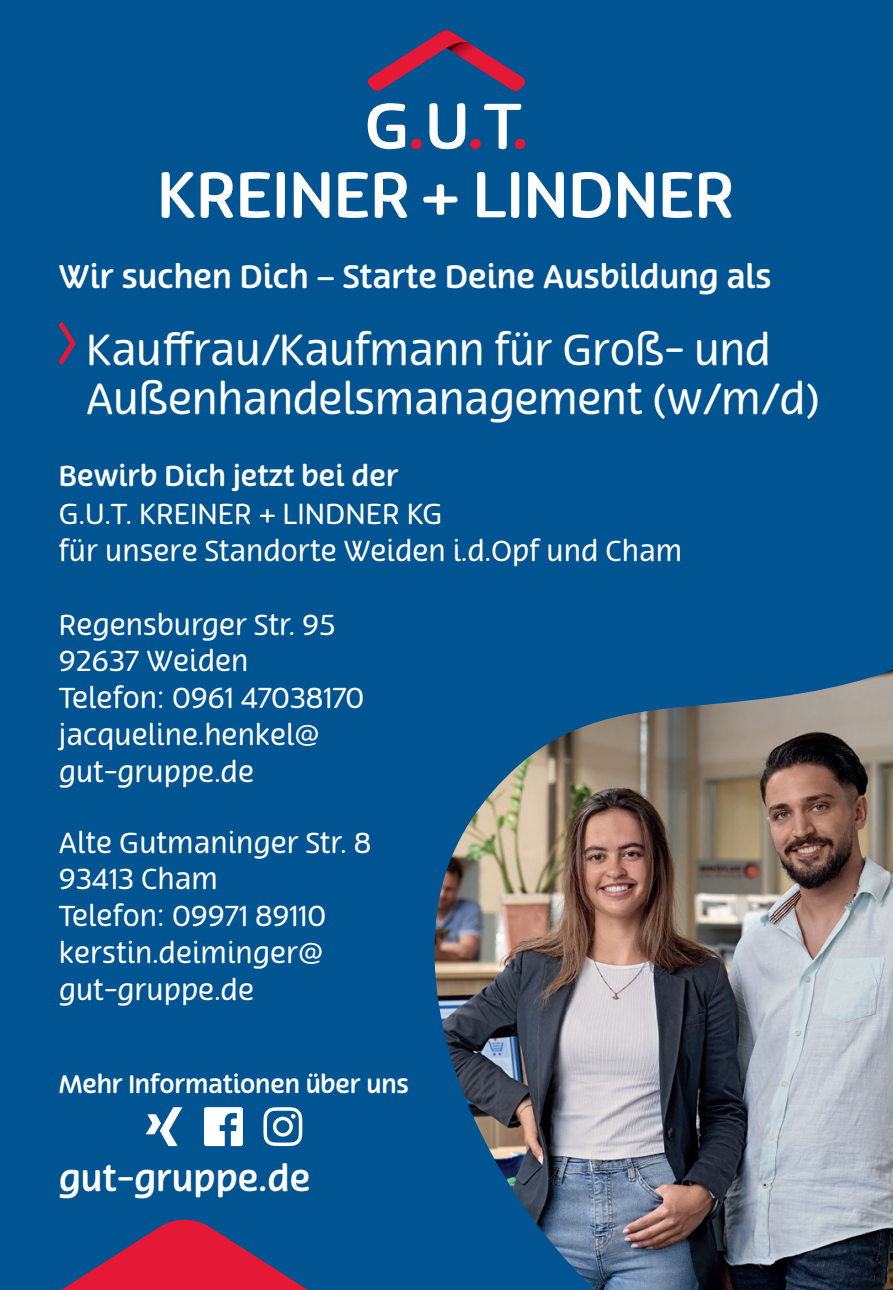
<style>
.page{position:relative;width:893px;height:1290px;background:#005492}
.page>*{position:absolute;margin:0;border:0;box-sizing:border-box;transform-origin:0 0}
.t1{font:42px/49px "GUT";letter-spacing:-.01em;color:#fff}
.t2{font:500 35px "Terfens";color:#fff}
.t3{font:500 31.5px "GUT";color:#fff}
.t4{font:28px/36.8px "GUT";color:#fff}
.t5{font:500 28px "GUT";color:#fff}
.t6{font:500 24.5px "GUT";letter-spacing:-.01em;color:#fff}
</style>
<div class="page">
<img style="left:434px;top:670px;width:459px;height:620px">
<svg style="left:61px;top:1220px;width:247px;height:70px"></svg>
<svg style="left:58px;top:322px;width:18px;height:43px"></svg>
<svg style="left:146px;top:1107px;width:36px;height:39px"></svg>
<svg style="left:263px;top:1107px;width:39px;height:39px"></svg>
<svg style="left:204px;top:1107px;width:39px;height:39px"></svg>
<div style="left:411px;top:139px;width:11px;height:10px;background:#e51836;border-radius:50%"></div>
<div style="left:470px;top:139px;width:11px;height:10px;background:#e51836;border-radius:50%"></div>
<div style="left:515px;top:139px;width:10px;height:10px;background:#e51836;border-radius:50%"></div>
<svg style="left:429px;top:103px;width:36px;height:46px"></svg>
<svg style="left:484px;top:104px;width:37px;height:45px"></svg>
<svg style="left:368px;top:103px;width:37px;height:46px"></svg>
<svg style="left:367px;top:30px;width:159px;height:61px"></svg>
<svg style="left:162px;top:172px;width:33px;height:46px"></svg>
<svg style="left:201px;top:172px;width:32px;height:46px"></svg>
<svg style="left:240px;top:172px;width:30px;height:46px"></svg>
<svg style="left:277px;top:172px;width:8px;height:46px"></svg>
<svg style="left:294px;top:172px;width:35px;height:46px"></svg>
<svg style="left:338px;top:172px;width:30px;height:46px"></svg>
<svg style="left:375px;top:172px;width:32px;height:46px"></svg>
<svg style="left:423px;top:184px;width:35px;height:31px"></svg>
<svg style="left:477px;top:172px;width:42px;height:46px"></svg>
<svg style="left:528px;top:172px;width:36px;height:46px"></svg>
<svg style="left:573px;top:172px;width:38px;height:46px"></svg>
<svg style="left:618px;top:172px;width:36px;height:46px"></svg>
<svg style="left:663px;top:172px;width:29px;height:46px"></svg>
<svg style="left:699px;top:172px;width:32px;height:46px"></svg>
<p class="t3" style="left:59px;top:257px;width:714px">Wir suchen Dich – Starte Deine Ausbildung als</p>
<h1 class="t1" style="left:86px;top:326px;width:735px">Kauffrau/Kaufmann für Groß- und<br>Außenhandelsmanagement (w/m/d)</h1>
<p class="t5" style="left:59px;top:458px;width:341px">Bewirb Dich jetzt bei der</p>
<p class="t4" style="left:59px;top:496px;width:625px">G.U.T. KREINER + LINDNER KG<br>für unsere Standorte Weiden i.d.Opf und Cham</p>
<p class="t4" style="left:59px;top:606px;width:307px">Regensburger Str. 95<br>92637 Weiden<br>Telefon: 0961 47038170 jacqueline.henkel@ gut-gruppe.de</p>
<p class="t4" style="left:59px;top:824px;width:314px">Alte Gutmaninger Str. 8<br>93413 Cham<br>Telefon: 09971 89110 kerstin.deiminger@ gut-gruppe.de</p>
<p class="t6" style="left:59px;top:1069px;width:352px">Mehr Informationen über uns</p>
<p class="t2" style="left:59px;top:1156px;width:253px">gut-gruppe.de</p>
</div>
